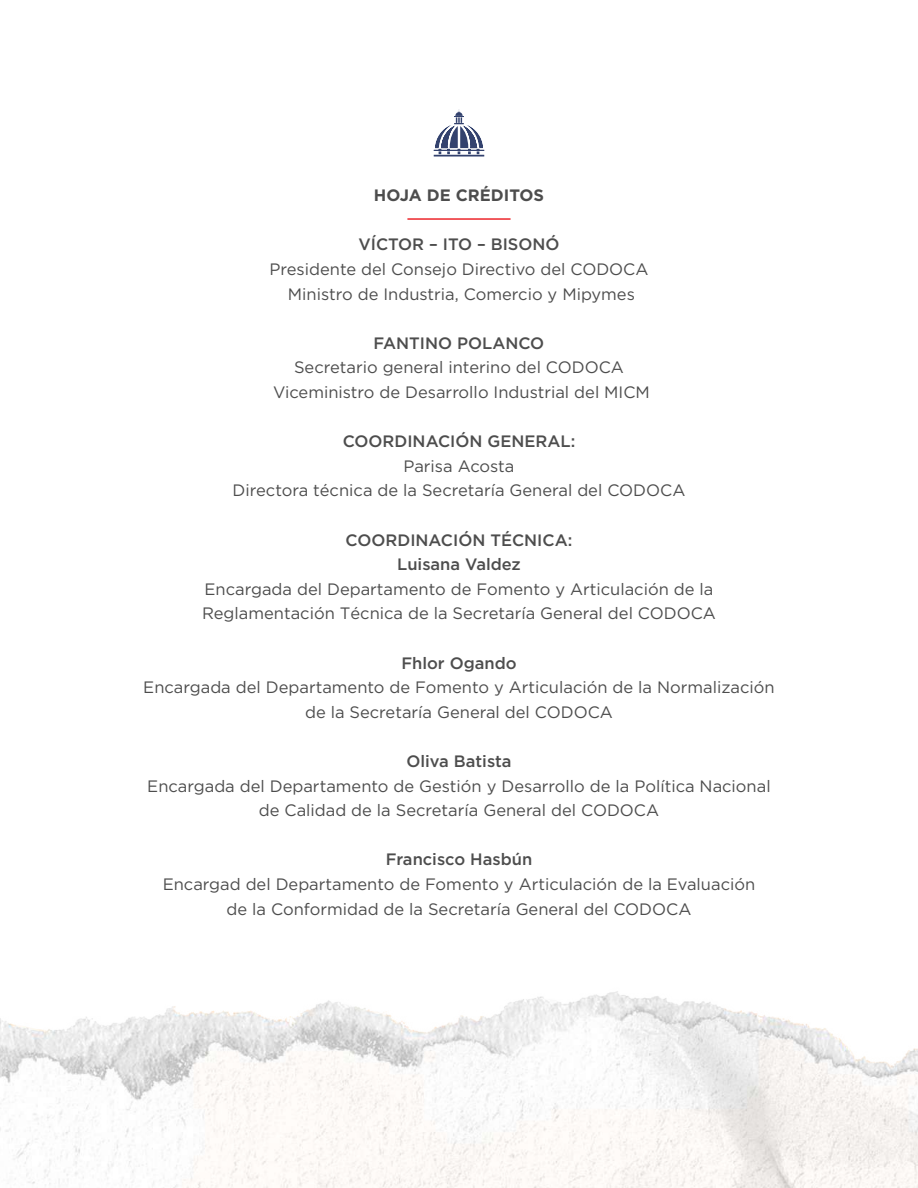
<style>
.page{position:relative;width:918px;height:1188px;background:#fff}
.page>*{position:absolute;margin:0;border:0;box-sizing:border-box;transform-origin:0 0}
.t1{font:16.5px/24.6px "Gotham Pro";color:#4d4d4d;text-align:center}
.t2{font:500 16.5px/24.6px "Gotham Pro";color:#4d4d4d;text-align:center}
.t3{font:700 16.5px "Gotham Pro";color:#4d4d4d}
</style>
<div class="page">
<hr style="left:407px;top:218px;width:104px;height:2px;background:#ed262b">
<svg style="left:434px;top:110px;width:50px;height:47px"></svg>
<img style="left:0;top:991px;width:918px;height:197px">
<p class="t3" style="left:374px;top:186px;width:172px">HOJA DE CRÉDITOS</p>
<p class="t2" style="left:358px;top:232px;width:203px">VÍCTOR – ITO – BISONÓ</p>
<p class="t1" style="left:269px;top:257px;width:381px">Presidente del Consejo Directivo del CODOCA<br>Ministro de Industria, Comercio y Mipymes</p>
<p class="t2" style="left:374px;top:330px;width:172px">FANTINO POLANCO</p>
<p class="t1" style="left:273px;top:355px;width:378px">Secretario general interino del CODOCA<br>Viceministro de Desarrollo Industrial del MICM</p>
<p class="t2" style="left:343px;top:429px;width:234px">COORDINACIÓN GENERAL:</p>
<p class="t1" style="left:233px;top:454px;width:454px">Parisa Acosta<br>Directora técnica de la Secretaría General del CODOCA</p>
<p class="t2" style="left:346px;top:527px;width:228px">COORDINACIÓN TÉCNICA:<br>Luisana Valdez</p>
<p class="t1" style="left:202px;top:577px;width:515px;text-align:left">Encargada del Departamento de Fomento y Articulación de la<br>Reglamentación Técnica de la Secretaría General del CODOCA</p>
<p class="t2" style="left:401px;top:650px;width:117px">Fhlor Ogando</p>
<p class="t1" style="left:143px;top:675px;width:633px">Encargada del Departamento de Fomento y Articulación de la Normalización de la Secretaría General del CODOCA</p>
<p class="t2" style="left:406px;top:749px;width:107px">Oliva Batista</p>
<p class="t1" style="left:147px;top:774px;width:625px">Encargada del Departamento de Gestión y Desarrollo de la Política Nacional de Calidad de la Secretaría General del CODOCA</p>
<p class="t2" style="left:386px;top:847px;width:148px">Francisco Hasbún</p>
<p class="t1" style="left:163px;top:872px;width:594px">Encargad del Departamento de Fomento y Articulación de la Evaluación de la Conformidad de la Secretaría General del CODOCA</p>
</div>
